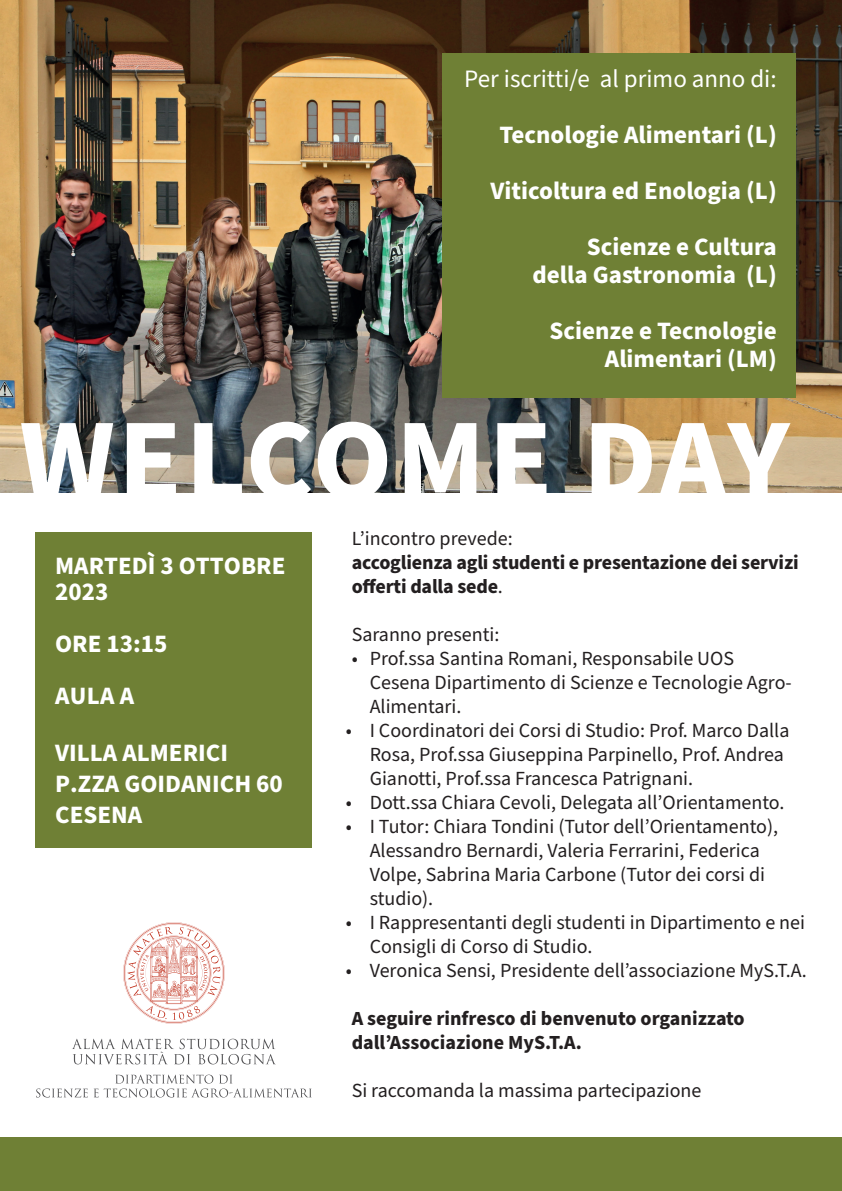
<style>
.page{position:relative;width:842px;height:1191px;background:#fff}
.page>*{position:absolute;margin:0;border:0;box-sizing:border-box;transform-origin:0 0}
.t1{font:700 116.4px "Source Sans Pro";letter-spacing:.025em;color:#fff}
.t2{font:700 25px/28px "Source Sans Pro";color:#fff}
.t3{font:25px "Source Sans Pro";color:#fff}
.t4{font:20px/24px "Source Sans Pro";color:#231f20}
.t5{font:700 20px/24px "Source Sans Pro";letter-spacing:-.01em;color:#231f20}
.s1{font-weight:400}
</style>
<div class="page">
<img style="left:0;top:0;width:842px;height:493px">
<div style="left:442px;top:53px;width:353px;height:344px;background:#6f8035"></div>
<svg style="left:123px;top:922px;width:102px;height:101px"></svg>
<svg style="left:36px;top:1074px;width:276px;height:23px"></svg>
<svg style="left:72px;top:1038px;width:203px;height:26px"></svg>
<div style="left:36px;top:532px;width:276px;height:316px;background:#6f8035"></div>
<div style="left:0;top:1137px;width:842px;height:54px;background:#6f8035"></div>
<p class="t3" style="left:464px;top:62px;width:314px">Per iscritti/e al primo anno di:</p>
<p class="t2" style="left:499px;top:121px;width:279px">Tecnologie Alimentari (L)</p>
<p class="t2" style="left:490px;top:177px;width:288px">Viticoltura ed Enologia (L)</p>
<p class="t2" style="left:533px;top:233px;width:246px;text-align:right">Scienze e Cultura della Gastronomia (L)</p>
<p class="t2" style="left:550px;top:317px;width:229px;text-align:right">Scienze e Tecnologie<br>Alimentari (LM)</p>
<h1 class="t1" style="left:20px;top:381px;width:771px">WELCOME DAY</h1>
<p class="t4" style="left:352px;top:527px;width:162px">L’incontro prevede:</p>
<p class="t5" style="left:352px;top:551px;width:448px">accoglienza agli studenti e presentazione dei servizi offerti dalla sede<span class="s1">.</span></p>
<p class="t4" style="left:352px;top:623px;width:149px">Saranno presenti:</p>
<p class="t4" style="left:370px;top:647px;width:424px;text-indent:-18px">• Prof.ssa Santina Romani, Responsabile UOS<br>Cesena Dipartimento di Scienze e Tecnologie Agro-<br>Alimentari.</p>
<p class="t4" style="left:370px;top:719px;width:421px;text-indent:-24px">• I Coordinatori dei Corsi di Studio: Prof. Marco Dalla<br>Rosa, Prof.ssa Giuseppina Parpinello, Prof. Andrea<br>Gianotti, Prof.ssa Francesca Patrignani.</p>
<p class="t4" style="left:346px;top:791px;width:440px">• Dott.ssa Chiara Cevoli, Delegata all’Orientamento.</p>
<p class="t4" style="left:370px;top:815px;width:410px;text-indent:-24px">• I Tutor: Chiara Tondini (Tutor dell’Orientamento), Alessandro Bernardi, Valeria Ferrarini, Federica Volpe, Sabrina Maria Carbone (Tutor dei corsi di studio).</p>
<p class="t4" style="left:370px;top:911px;width:437px;text-indent:-24px">• I Rappresentanti degli studenti in Dipartimento e nei<br>Consigli di Corso di Studio.</p>
<p class="t4" style="left:346px;top:959px;width:462px">• Veronica Sensi, Presidente dell’associazione MyS.T.A.</p>
<p class="t5" style="left:352px;top:1007px;width:395px">A seguire rinfresco di benvenuto organizzato dall’Associazione MyS.T.A.</p>
<p class="t4" style="left:352px;top:1079px;width:351px">Si raccomanda la massima partecipazione</p>
<p class="t2" style="left:55px;top:553px;width:232px;line-height:26px">MARTEDÌ 3 OTTOBRE<br>2023</p>
<p class="t2" style="left:55px;top:618px;width:114px;line-height:52px">ORE 13:15<br>AULA A</p>
<p class="t2" style="left:55px;top:738px;width:229px;line-height:31px">VILLA ALMERICI<br>P.ZZA GOIDANICH 60<br>CESENA</p>
</div>
